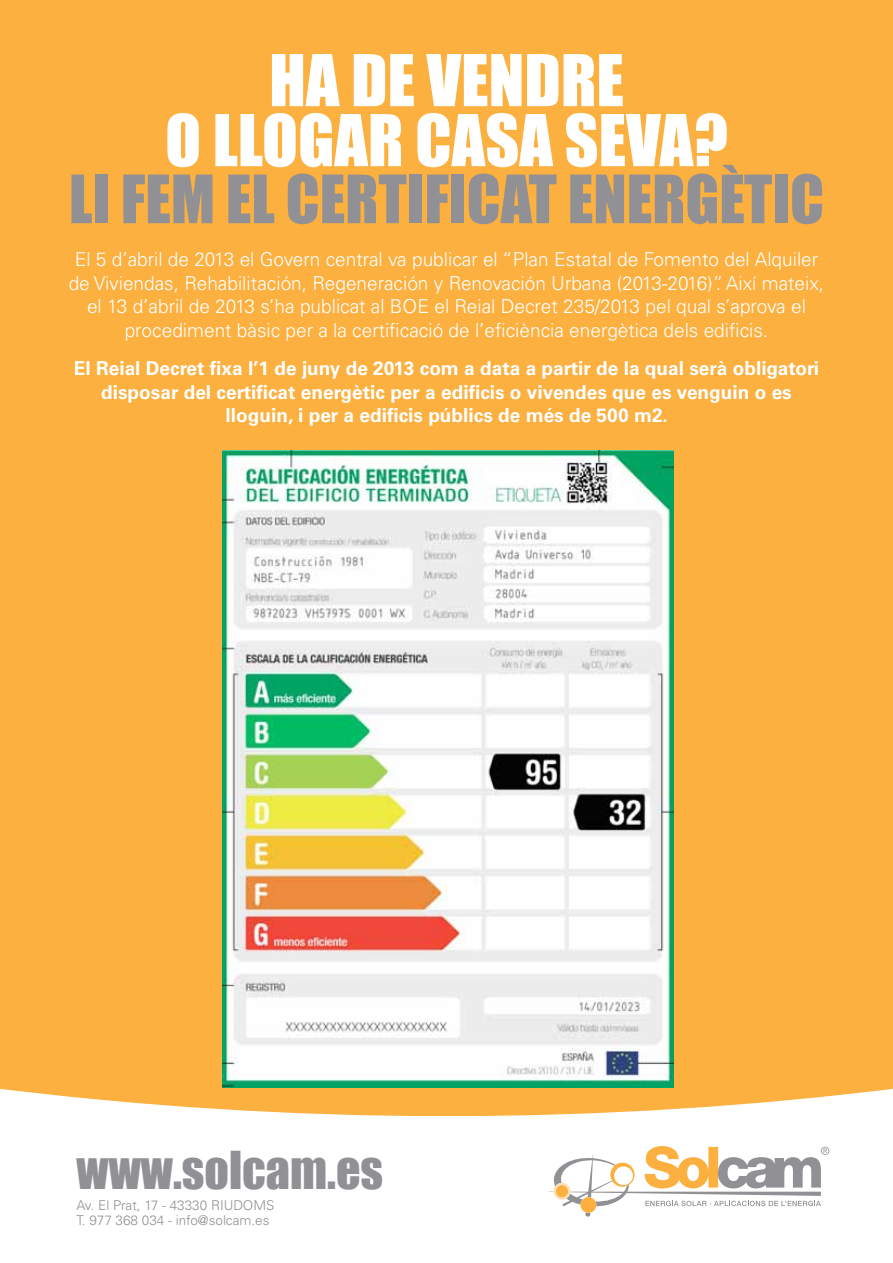
<style>
.page{position:relative;width:893px;height:1263px;background:#fff}
.page>*{position:absolute;margin:0;border:0;box-sizing:border-box;transform-origin:0 0}
.t1{font:66px/60px "Impact";color:#fff;text-align:center}
.t2{font:61.5px "Impact";color:#919195}
.t3{font:48px "Impact";color:#919195}
.t4{font:300 19.2px/23.5px "Univers";color:#fff;text-align:center}
.t5{font:700 19.2px/23.5px "Univers";color:#fff;text-align:center}
.t6{font:300 13.5px/15px "Univers";color:#919195}
</style>
<div class="page">
<div style="left:0;top:0;width:893px;height:1117px;background:#fbb040"></div>
<img style="left:223px;top:451px;width:450px;height:637px">
<svg style="left:549px;top:1146px;width:280px;height:71px"></svg>
<div style="left:580px;top:1197px;width:16px;height:16px;background:#fbb040;border-radius:50%"></div>
<div style="left:556px;top:1186px;width:11px;height:11px;background:#fbb040;border-radius:50%"></div>
<div style="left:556px;top:1185px;width:12px;height:12px;border:1px solid #fbb040;border-radius:50%"></div>
<h1 class="t1" style="left:165px;top:49px;width:564px">HA DE VENDRE<br>O LLOGAR CASA SEVA?</h1>
<h2 class="t2" style="left:69px;top:151px;width:757px">LI FEM EL CERTIFICAT ENERGÈTIC</h2>
<p class="t4" style="left:69px;top:248px;width:757px">El 5 d’abril de 2013 el Govern central va publicar el “Plan Estatal de Fomento del Alquiler de Viviendas, Rehabilitación, Regeneración y Renovación Urbana (2013-2016)”. Així mateix, el 13 d’abril de 2013 s’ha publicat al BOE el Reial Decret 235/2013 pel qual s’aprova el procediment bàsic per a la certificació de l’eficiència energètica dels edificis.</p>
<p class="t5" style="left:74px;top:357px;width:747px">El Reial Decret fixa l’1 de juny de 2013 com a data a partir de la qual serà obligatori disposar del certificat energètic per a edificis o vivendes que es venguin o es lloguin, i per a edificis públics de més de 500 m2.</p>
<h3 class="t3" style="left:77px;top:1133px;width:308px">www.solcam.es</h3>
<p class="t6" style="left:77px;top:1198px;width:199px">Av. El Prat, 17 - 43330 RIUDOMS<br>T. 977 368 034 - info@solcam.es</p>
</div>
